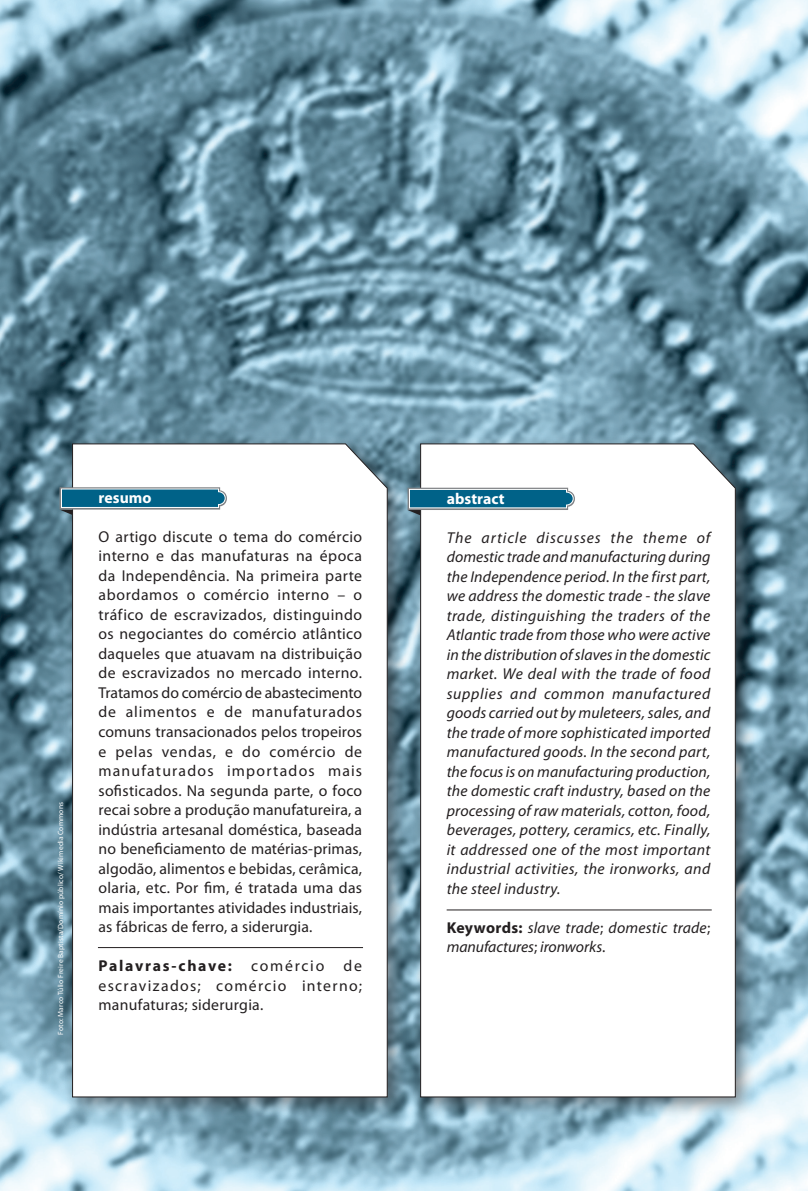
<style>
.page{position:relative;width:808px;height:1191px;background:#fff}
.page>*{position:absolute;margin:0;border:0;box-sizing:border-box;transform-origin:0 0}
.t1{font:15.75px/19.5px "Myriad Pro";letter-spacing:.015em;color:#231f20;text-align:justify}
.t2{font:italic 15.75px/19.5px "Myriad Pro";letter-spacing:.015em;color:#231f20;text-align:justify}
.t3{font:700 15.75px "Myriad Pro";letter-spacing:.005em;color:#fff}
.t4{font:7.5px "Myriad Pro";letter-spacing:.015em;color:#fff}
.s1{font-weight:700}
.s2{font-weight:700;font-style:normal}
.s3{font-style:normal}
</style>
<div class="page">
<img style="left:0;top:0;width:807px;height:1191px">
<div style="left:64px;top:435px;width:343px;height:682px;background:#231f20;opacity:.5"></div>
<svg style="left:72px;top:443px;width:316px;height:654px"></svg>
<div style="left:412px;top:435px;width:343px;height:682px;background:#231f20;opacity:.5"></div>
<svg style="left:420px;top:443px;width:316px;height:654px"></svg>
<svg style="left:60px;top:487px;width:167px;height:28px"></svg>
<svg style="left:408px;top:488px;width:167px;height:27px"></svg>
<hr style="left:98px;top:947px;width:265px;height:1px;background:#231f20">
<hr style="left:447px;top:909px;width:265px;height:1px;background:#231f20">
<p class="t4" style="left:56px;top:1034px;width:234px;rotate:-90deg">Foto: Marco Túlio Freire Baptista/Domínio público/ Wikimedia Commons</p>
<p class="t3" style="left:98px;top:487px;width:55px">resumo</p>
<p class="t1" style="left:98px;top:526px;width:265px">O artigo discute o tema do comércio interno e das manufaturas na época da Independência. Na primeira parte abordamos o comércio interno – o tráfico de escravizados, distinguindo os negociantes do comércio atlântico daqueles que atuavam na distribuição de escravizados no mercado interno.<br>Tratamos do comércio de abastecimento de alimentos e de manufaturados comuns transacionados pelos tropeiros e pelas vendas, e do comércio de manufaturados importados mais sofisticados. Na segunda parte, o foco recai sobre a produção manufatureira, a indústria artesanal doméstica, baseada no beneficiamento de matérias-primas, algodão, alimentos e bebidas, cerâmica, olaria, etc. Por fim, é tratada uma das mais importantes atividades industriais, as fábricas de ferro, a siderurgia.</p>
<p class="t1" style="left:98px;top:955px;width:265px"><span class="s1">Palavras-chave:</span> comércio de escravizados; comércio interno; manufaturas; siderurgia.</p>
<p class="t3" style="left:447px;top:488px;width:59px">abstract</p>
<p class="t2" style="left:447px;top:527px;width:265px">The article discusses the theme of domestic trade and manufacturing during the Independence period. In the first part, we address the domestic trade - the slave trade, distinguishing the traders of the Atlantic trade from those who were active in the distribution of slaves in the domestic market. We deal with the trade of food supplies and common manufactured goods carried out by muleteers, sales, and the trade of more sophisticated imported manufactured goods. In the second part, the focus is on manufacturing production, the domestic craft industry, based on the processing of raw materials, cotton, food, beverages, pottery, ceramics, etc. Finally, it addressed one of the most important industrial activities, the ironworks, and the steel industry.</p>
<p class="t2" style="left:447px;top:917px;width:265px"><span class="s2">Keywords:</span> slave trade<span class="s3">;</span> domestic trade<span class="s3">; </span>manufactures<span class="s3">;</span> ironworks<span class="s3">.</span></p>
</div>
